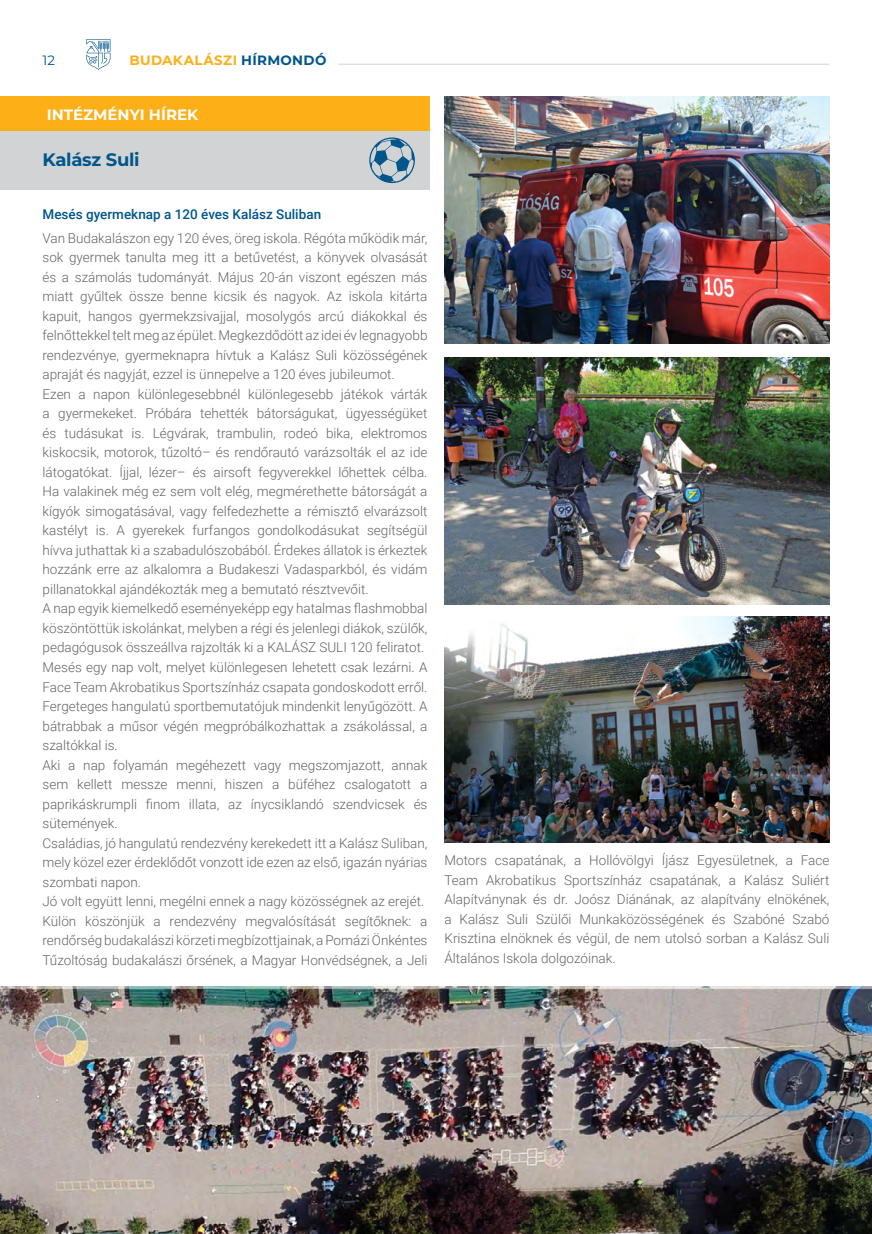
<style>
.page{position:relative;width:872px;height:1234px;background:#fff}
.page>*{position:absolute;margin:0;border:0;box-sizing:border-box;transform-origin:0 0}
.t1{font:700 18px "Montserrat";letter-spacing:-.015em;color:#00568b}
.t2{font:700 15px "Montserrat";color:#fff}
.Body_Text{font:300 13.5px/19.5px "Roboto";color:#636466;text-align:justify}
.Body_Text-2{font:500 13.5px "Roboto";color:#00568b}
.t3{font:700 13.5px "Montserrat";letter-spacing:.025em;color:#fcaf17}
.Body_Text-3{font:13.5px "Montserrat";color:#00568b}
.s1{color:#00568b}
</style>
<div class="page">
<hr style="left:338px;top:64px;width:491px;height:1px;background:#d1d3d4">
<svg style="left:86px;top:39px;width:25px;height:31px"></svg>
<div style="left:0;top:131px;width:429px;height:59px;background:#d1d3d4"></div>
<div style="left:0;top:97px;width:429px;height:34px;background:#fcaf17"></div>
<svg style="left:369px;top:137px;width:46px;height:46px"></svg>
<img style="left:444px;top:97px;width:385px;height:246px">
<img style="left:444px;top:617px;width:385px;height:225px">
<img style="left:444px;top:357px;width:385px;height:247px">
<img style="left:0;top:986px;width:872px;height:247px">
<p class="Body_Text-3" style="left:43px;top:50px;width:14px">12</p>
<p class="t3" style="left:130px;top:50px;width:198px">BUDAKALÁSZI <span class="s1">HÍRMONDÓ</span></p>
<p class="t2" style="left:47px;top:103px;width:153px">INTÉZMÉNYI HÍREK</p>
<p class="t1" style="left:43px;top:147px;width:99px">Kalász Suli</p>
<p class="Body_Text-2" style="left:43px;top:204px;width:280px">Mesés gyermeknap a 120 éves Kalász Suliban</p>
<p class="Body_Text" style="left:43px;top:227px;width:386px">Van Budakalászon egy 120 éves, öreg iskola. Régóta működik már, sok gyermek tanulta meg itt a betűvetést, a könyvek olvasását és a számolás tudományát. Május 20-án viszont egészen más miatt gyűltek össze benne kicsik és nagyok. Az iskola kitárta kapuit, hangos gyermekzsivajjal, mosolygós arcú diákokkal és felnőttekkel telt meg az épület. Megkezdődött az idei év legnagyobb rendezvénye, gyermeknapra hívtuk a Kalász Suli közösségének apraját és nagyját, ezzel is ünnepelve a 120 éves jubileumot.</p>
<p class="Body_Text" style="left:43px;top:383px;width:386px">Ezen a napon különlegesebbnél különlegesebb játékok várták a gyermekeket. Próbára tehették bátorságukat, ügyességüket és tudásukat is. Légvárak, trambulin, rodeó bika, elektromos kiskocsik, motorok, tűzoltó– és rendőrautó varázsolták el az ide látogatókat. Íjjal, lézer– és airsoft fegyverekkel lőhettek célba.<br>Ha valakinek még ez sem volt elég, megmérethette bátorságát a kígyók simogatásával, vagy felfedezhette a rémisztő elvarázsolt kastélyt is. A gyerekek furfangos gondolkodásukat segítségül hívva juthattak ki a szabadulószobából. Érdekes állatok is érkeztek hozzánk erre az alkalomra a Budakeszi Vadasparkból, és vidám pillanatokkal ajándékozták meg a bemutató résztvevőit.</p>
<p class="Body_Text" style="left:43px;top:598px;width:386px">A nap egyik kiemelkedő eseményeképp egy hatalmas flashmobbal köszöntöttük iskolánkat, melyben a régi és jelenlegi diákok, szülők, pedagógusok összeállva rajzolták ki a KALÁSZ SULI 120 feliratot.</p>
<p class="Body_Text" style="left:43px;top:656px;width:386px">Mesés egy nap volt, melyet különlegesen lehetett csak lezárni. A Face Team Akrobatikus Sportszínház csapata gondoskodott erről.<br>Fergeteges hangulatú sportbemutatójuk mindenkit lenyűgözött. A bátrabbak a műsor végén megpróbálkozhattak a zsákolással, a szaltókkal is.</p>
<p class="Body_Text" style="left:43px;top:754px;width:386px">Aki a nap folyamán megéhezett vagy megszomjazott, annak sem kellett messze menni, hiszen a büféhez csalogatott a paprikáskrumpli finom illata, az ínycsiklandó szendvicsek és sütemények.</p>
<p class="Body_Text" style="left:43px;top:832px;width:386px">Családias, jó hangulatú rendezvény kerekedett itt a Kalász Suliban, mely közel ezer érdeklődőt vonzott ide ezen az első, igazán nyárias szombati napon.</p>
<p class="Body_Text" style="left:43px;top:890px;width:383px">Jó volt együtt lenni, megélni ennek a nagy közösségnek az erejét.</p>
<p class="Body_Text" style="left:43px;top:910px;width:386px">Külön köszönjük a rendezvény megvalósítását segítőknek: a rendőrség budakalászi körzeti megbízottjainak, a Pomázi Önkéntes Tűzoltóság budakalászi őrsének, a Magyar Honvédségnek, a Jeli</p>
<p class="Body_Text" style="left:444px;top:849px;width:386px">Motors csapatának, a Hollóvölgyi Íjász Egyesületnek, a Face Team Akrobatikus Sportszínház csapatának, a Kalász Suliért Alapítványnak és dr. Joósz Diánának, az alapítvány elnökének, a Kalász Suli Szülői Munkaközösségének és Szabóné Szabó Krisztina elnöknek és végül, de nem utolsó sorban a Kalász Suli Általános Iskola dolgozóinak.</p>
</div>
